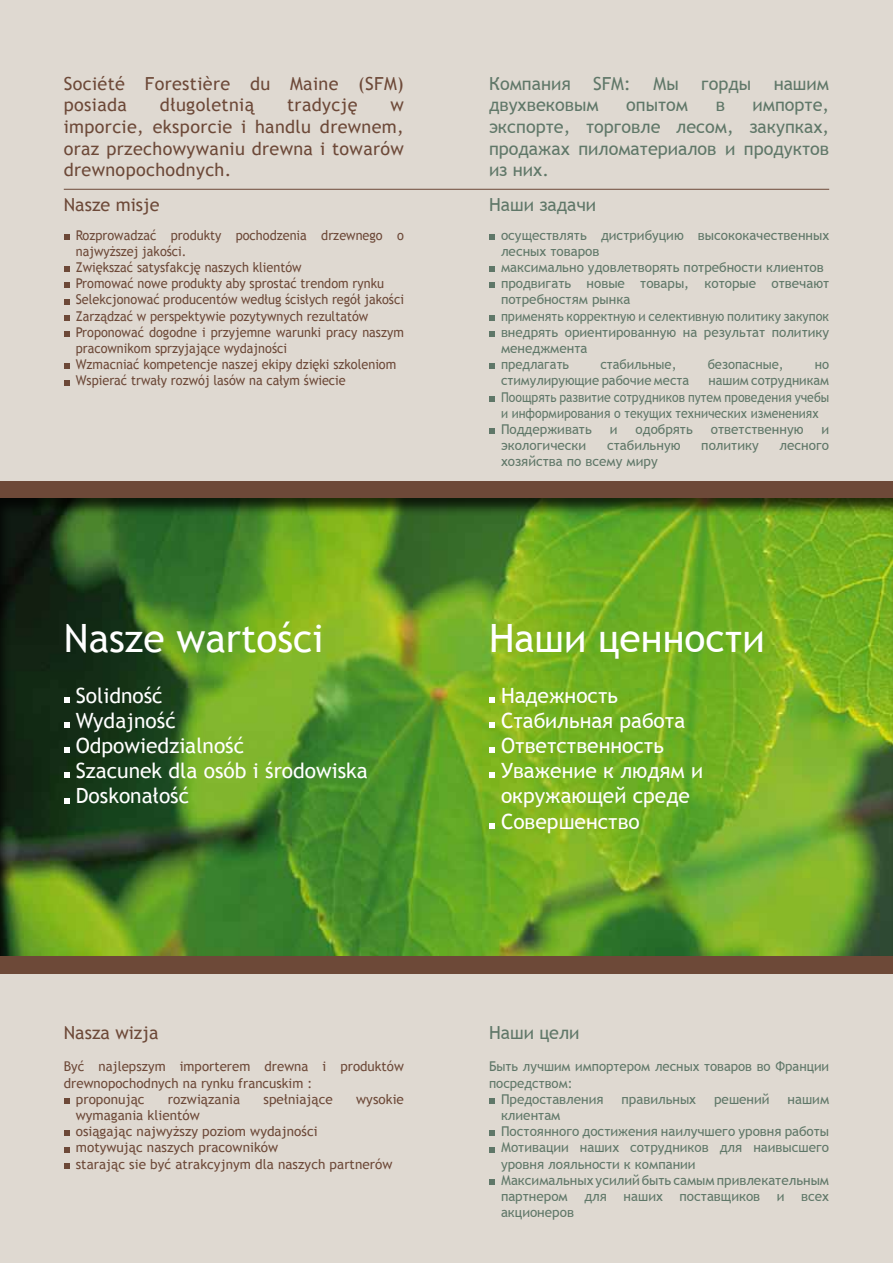
<style>
.page{position:relative;width:893px;height:1263px;background:#dfd9d1}
.page>*{position:absolute;margin:0;border:0;box-sizing:border-box;transform-origin:0 0}
.t1{font:39px "Trebuchet MS";color:#fff}
.t2{font:21px "Trebuchet MS";color:#fff}
.t3{font:18px/21.6px "Trebuchet MS";letter-spacing:.02em;color:#6d4938}
.t4{font:18px/21.6px "Trebuchet MS";color:#5f7768}
.t5{font:13.5px/16.2px "Trebuchet MS";color:#5f7768}
.t6{font:13.5px/16.2px "Trebuchet MS";color:#6d4938;scale:.94 1}
.t7{font:13.5px/16.2px "Trebuchet MS";color:#6d4938}
</style>
<div class="page">
<div style="left:0;top:481px;width:893px;height:492px;background:#6d4938"></div>
<div style="left:0;top:498px;width:893px;height:459px;background:#000;opacity:.75"></div>
<svg style="left:64px;top:697px;width:5px;height:5px"></svg>
<svg style="left:64px;top:722px;width:5px;height:6px"></svg>
<svg style="left:64px;top:747px;width:5px;height:6px"></svg>
<svg style="left:64px;top:772px;width:5px;height:6px"></svg>
<svg style="left:64px;top:798px;width:5px;height:5px"></svg>
<svg style="left:489px;top:697px;width:6px;height:5px"></svg>
<svg style="left:489px;top:722px;width:6px;height:6px"></svg>
<svg style="left:489px;top:747px;width:6px;height:6px"></svg>
<svg style="left:489px;top:772px;width:6px;height:6px"></svg>
<svg style="left:489px;top:823px;width:6px;height:5px"></svg>
<svg style="left:64px;top:234px;width:5px;height:6px"></svg>
<svg style="left:64px;top:266px;width:5px;height:6px"></svg>
<svg style="left:64px;top:282px;width:5px;height:6px"></svg>
<svg style="left:64px;top:299px;width:5px;height:5px"></svg>
<svg style="left:64px;top:315px;width:5px;height:6px"></svg>
<svg style="left:64px;top:331px;width:5px;height:6px"></svg>
<svg style="left:64px;top:363px;width:5px;height:6px"></svg>
<svg style="left:64px;top:380px;width:5px;height:5px"></svg>
<svg style="left:489px;top:234px;width:6px;height:6px"></svg>
<svg style="left:489px;top:266px;width:6px;height:6px"></svg>
<svg style="left:489px;top:282px;width:6px;height:6px"></svg>
<svg style="left:489px;top:315px;width:6px;height:6px"></svg>
<svg style="left:489px;top:331px;width:6px;height:6px"></svg>
<svg style="left:489px;top:363px;width:6px;height:6px"></svg>
<svg style="left:489px;top:396px;width:6px;height:6px"></svg>
<svg style="left:489px;top:428px;width:6px;height:6px"></svg>
<svg style="left:64px;top:1098px;width:5px;height:6px"></svg>
<svg style="left:64px;top:1130px;width:5px;height:6px"></svg>
<svg style="left:64px;top:1147px;width:5px;height:5px"></svg>
<svg style="left:64px;top:1163px;width:5px;height:5px"></svg>
<svg style="left:489px;top:1098px;width:6px;height:6px"></svg>
<svg style="left:489px;top:1130px;width:6px;height:6px"></svg>
<svg style="left:489px;top:1147px;width:6px;height:5px"></svg>
<svg style="left:489px;top:1179px;width:6px;height:6px"></svg>
<hr style="left:64px;top:189px;width:765px;height:1px;background:#6d4938">
<h3 class="t3" style="left:64px;top:73px;width:342px">Société Forestière du Maine (SFM) posiada</h3>
<h3 class="t3" style="left:160px;top:94px;width:96px">długoletnią</h3>
<h3 class="t3" style="left:287px;top:94px;width:72px">tradycję</h3>
<h3 class="t3" style="left:64px;top:94px;width:342px;text-align:justify;text-indent:327px">w imporcie, eksporcie i handlu drewnem, oraz przechowywaniu drewna i towarów drewnopochodnych.</h3>
<h3 class="t3" style="left:64px;top:194px;width:97px">Nasze misje</h3>
<p class="t6" style="left:76px;top:227px;width:351px">Rozprowadzać produkty pochodzenia drzewnego o najwyższej jakości.<br>Zwiększać satysfakcję naszych klientów<br>Promować nowe produkty aby sprostać trendom rynku Selekcjonować producentów według ścisłych regół jakości Zarządzać w perspektywie pozytywnych rezultatów Proponować dogodne i przyjemne warunki pracy naszym pracownikom sprzyjające wydajności<br>Wzmacniać kompetencje naszej ekipy dzięki szkoleniom Wspierać trwały rozwój lasów na całym świecie</p>
<h1 class="t1" style="left:64px;top:615px;width:261px">Nasze wartości</h1>
<h2 class="t2" style="left:69px;top:683px;width:95px">Solidność</h2>
<h2 class="t2" style="left:69px;top:708px;width:108px">Wydajność</h2>
<h2 class="t2" style="left:76px;top:733px;width:170px">Odpowiedzialność</h2>
<h2 class="t2" style="left:69px;top:758px;width:300px">Szacunek dla osób i środowiska</h2>
<h2 class="t2" style="left:69px;top:783px;width:121px">Doskonałość</h2>
<h3 class="t3" style="left:64px;top:1022px;width:96px">Nasza wizja</h3>
<p class="t7" style="left:64px;top:1059px;width:342px">Być najlepszym importerem drewna i produktów</p>
<p class="t7" style="left:64px;top:1075px;width:250px">drewnopochodnych na rynku francuskim :</p>
<p class="t7" style="left:76px;top:1091px;width:70px">proponując</p>
<p class="t7" style="left:168px;top:1091px;width:74px">rozwiązania</p>
<p class="t7" style="left:263px;top:1091px;width:71px">spełniające</p>
<p class="t7" style="left:356px;top:1091px;width:49px">wysokie</p>
<p class="t7" style="left:76px;top:1107px;width:318px">wymagania klientów<br>osiągając najwyższy poziom wydajności<br>motywując naszych pracowników<br>starając sie być atrakcyjnym dla naszych partnerów</p>
<h3 class="t4" style="left:489px;top:73px;width:342px">Компания SFM: Мы горды нашим двухвековым</h3>
<h3 class="t4" style="left:489px;top:94px;width:342px;text-align:justify;text-indent:263px">импорте, экспорте, торговле лесом, закупках, продажах пиломатериалов и продуктов из них.</h3>
<h3 class="t4" style="left:626px;top:94px;width:63px">опытом</h3>
<h3 class="t4" style="left:716px;top:94px;width:11px">в</h3>
<h3 class="t4" style="left:489px;top:194px;width:109px">Наши задачи</h3>
<p class="t5" style="left:501px;top:227px;width:330px">осуществлять дистрибуцию высококачественных лесных товаров<br>максимально удовлетворять потребности клиентов продвигать новые товары, которые отвечают потребностям рынка<br>применять корректную и селективную политику закупок внедрять ориентированную на результат политику менеджмента<br>предлагать</p>
<p class="t5" style="left:600px;top:356px;width:78px">стабильные,</p>
<p class="t5" style="left:708px;top:356px;width:77px">безопасные,</p>
<p class="t5" style="left:815px;top:356px;width:16px">но</p>
<p class="t5" style="left:501px;top:373px;width:190px">стимулирующие рабочие места</p>
<p class="t5" style="left:501px;top:373px;width:330px;text-indent:207px">нашим сотрудникам Поощрять развитие сотрудников путем проведения учебы и информирования о текущих технических изменениях Поддерживать</p>
<p class="t5" style="left:610px;top:421px;width:9px">и</p>
<p class="t5" style="left:636px;top:421px;width:59px">одобрять</p>
<p class="t5" style="left:711px;top:421px;width:94px">ответственную</p>
<p class="t5" style="left:821px;top:421px;width:9px">и</p>
<p class="t5" style="left:501px;top:437px;width:87px">экологически</p>
<p class="t5" style="left:607px;top:437px;width:75px">стабильную</p>
<p class="t5" style="left:701px;top:437px;width:59px">политику</p>
<p class="t5" style="left:780px;top:437px;width:51px">лесного</p>
<p class="t5" style="left:501px;top:454px;width:158px">хозяйства по всему миру</p>
<h1 class="t1" style="left:489px;top:615px;width:277px">Наши ценности</h1>
<h2 class="t2" style="left:495px;top:683px;width:125px">Н адежность</h2>
<h2 class="t2" style="left:495px;top:708px;width:192px">Стабильная работа</h2>
<h2 class="t2" style="left:495px;top:733px;width:171px">Ответственность</h2>
<h2 class="t2" style="left:501px;top:758px;width:204px">Уважение к людям и</h2>
<h2 class="t2" style="left:501px;top:783px;width:190px">окружающей среде</h2>
<h2 class="t2" style="left:495px;top:809px;width:147px">Совершенство</h2>
<h3 class="t4" style="left:489px;top:1022px;width:92px">Наши цели</h3>
<p class="t5" style="left:489px;top:1059px;width:342px">Быть лучшим импортером лесных товаров во Франции</p>
<p class="t5" style="left:489px;top:1075px;width:85px">посредством:</p>
<p class="t5" style="left:501px;top:1091px;width:104px">Предоставления</p>
<p class="t5" style="left:622px;top:1091px;width:76px">правильных</p>
<p class="t5" style="left:714px;top:1091px;width:57px">решений</p>
<p class="t5" style="left:788px;top:1091px;width:43px">нашим</p>
<p class="t5" style="left:501px;top:1107px;width:330px">клиентам<br>Постоянного достижения наилучшего уровня работы Мотивации наших сотрудников для наивысшего уровня лояльности к компании<br>Максимальных усилий быть самым привлекательным партнером для наших поставщиков и всех акционеров</p>
</div>
